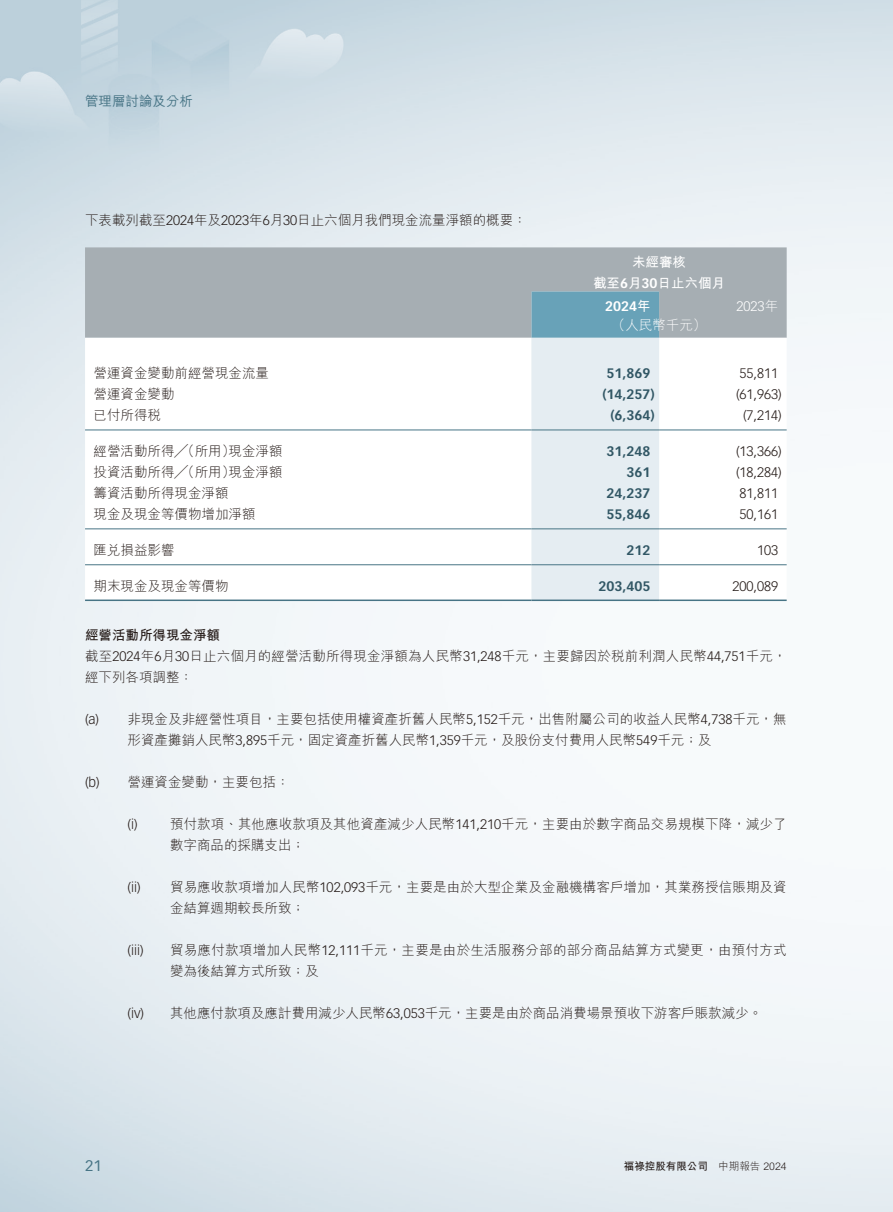
<style>
.page{position:relative;width:893px;height:1212px;background:#fff}
.page>*{position:absolute;margin:0;border:0;box-sizing:border-box;transform-origin:0 0}
.t1{font:15px "Vectora LT Std";color:#477485}
.t2{font:13.5px/21px "M Hei HK Light E Ten B5 H";color:#231916}
.t3{font:300 13.5px "Vectora LT Std";color:#231916}
.t4{font:13.5px/21px "M Hei HK Light E Ten B5 H";letter-spacing:.02em;color:#231916}
.t5{font:700 13.5px "Vectora LT Std";color:#315765}
.t6{font:13.5px/21px "M Hei HK Bold E Ten B5 H";color:#fff;text-align:center}
.t7{font:13.5px "M Hei HK Bold E Ten B5 H";color:#231916}
.t8{font:13.5px "M Hei HK Medium E Ten B5 H";color:#477485}
.t9{font:13.5px "M Hei HK Light E Ten B5 H";color:#fff}
.t10{font:700 13.5px "Vectora LT Std";color:#fff}
.t11{font:300 13.5px "Vectora LT Std";color:#fff}
.t12{font:10.5px "M Hei HK Bold E Ten B5 H";color:#231916}
.s1{font-family:"Vectora LT Std";font-weight:300}
.s2{font-family:"Vectora LT Std";font-weight:700}
.s3{font-family:"M Hei HK Bold E Ten B5 H";font-weight:400}
.s4{font-family:"M Hei HK Light E Ten B5 H";font-weight:400}
.s5{font-family:"M Hei HK Light E Ten B5 H"}
</style>
<div class="page">
<div style="left:85px;top:247px;width:702px;height:91px;background:#a6aeb3"></div>
<svg style="left:85px;top:338px;width:702px;height:261px"></svg>
<svg style="left:531px;top:291px;width:128px;height:308px;background:#d1e1e8"></svg>
<hr style="left:85px;top:430px;width:446px;height:1px;background:#477485">
<hr style="left:531px;top:430px;width:128px;height:1px;background:#477485">
<hr style="left:659px;top:430px;width:128px;height:1px;background:#477485">
<hr style="left:85px;top:528px;width:446px;height:1px;background:#477485">
<hr style="left:531px;top:528px;width:128px;height:1px;background:#477485">
<hr style="left:659px;top:528px;width:128px;height:1px;background:#477485">
<hr style="left:85px;top:564px;width:446px;height:1px;background:#477485">
<hr style="left:531px;top:564px;width:128px;height:1px;background:#477485">
<hr style="left:659px;top:564px;width:128px;height:1px;background:#477485">
<hr style="left:85px;top:599px;width:446px;height:2px;background:#477485">
<hr style="left:531px;top:599px;width:128px;height:2px;background:#477485">
<hr style="left:659px;top:599px;width:128px;height:2px;background:#477485">
<p class="t8" style="left:85px;top:95px;width:109px">管理層討論及分析</p>
<p class="t2" style="left:85px;top:211px;width:443px">下表載列截至<span class="s1">2024</span>年及<span class="s1">2023</span>年<span class="s1">6</span>月<span class="s1">30</span>日止六個月我們現金流量淨額的概要：</p>
<p class="t6" style="left:593px;top:253px;width:133px">未經審核<br>截至<span class="s2">6</span>月<span class="s2">30</span>日止六個月</p>
<p class="t10" style="left:605px;top:300px;width:47px">2024<span class="s3">年</span></p>
<p class="t11" style="left:737px;top:300px;width:43px">2023<span class="s4">年</span></p>
<p class="t9" style="left:612px;top:320px;width:96px">（人民幣千元）</p>
<p class="t2" style="left:94px;top:364px;width:177px">營運資金變動前經營現金流量</p>
<p class="t5" style="left:607px;top:367px;width:45px">51,869</p>
<p class="t3" style="left:740px;top:367px;width:40px">55,811</p>
<p class="t2" style="left:94px;top:385px;width:82px">營運資金變動</p>
<p class="t5" style="left:602px;top:388px;width:54px">(14,257)</p>
<p class="t3" style="left:736px;top:388px;width:47px">(61,963)</p>
<p class="t2" style="left:94px;top:406px;width:69px">已付所得稅</p>
<p class="t5" style="left:610px;top:409px;width:46px">(6,364)</p>
<p class="t3" style="left:743px;top:409px;width:40px">(7,214)</p>
<p class="t2" style="left:94px;top:442px;width:190px">經營活動所得╱（所用）現金淨額</p>
<p class="t5" style="left:607px;top:445px;width:45px">31,248</p>
<p class="t3" style="left:736px;top:445px;width:47px">(13,366)</p>
<p class="t2" style="left:94px;top:463px;width:190px">投資活動所得╱（所用）現金淨額</p>
<p class="t5" style="left:627px;top:466px;width:25px">361</p>
<p class="t3" style="left:736px;top:466px;width:47px">(18,284)</p>
<p class="t2" style="left:94px;top:484px;width:136px">籌資活動所得現金淨額</p>
<p class="t5" style="left:607px;top:487px;width:45px">24,237</p>
<p class="t3" style="left:740px;top:487px;width:40px">81,811</p>
<p class="t2" style="left:94px;top:505px;width:163px">現金及現金等價物增加淨額</p>
<p class="t5" style="left:607px;top:508px;width:45px">55,846</p>
<p class="t3" style="left:740px;top:508px;width:40px">50,161</p>
<p class="t2" style="left:94px;top:541px;width:82px">匯兌損益影響</p>
<p class="t5" style="left:627px;top:544px;width:25px">212</p>
<p class="t3" style="left:757px;top:544px;width:23px">103</p>
<p class="t2" style="left:94px;top:577px;width:136px">期末現金及現金等價物</p>
<p class="t5" style="left:599px;top:579px;width:53px">203,405</p>
<p class="t3" style="left:732px;top:579px;width:47px">200,089</p>
<p class="t7" style="left:85px;top:629px;width:136px">經營活動所得現金淨額</p>
<p class="t2" style="left:85px;top:647px;width:703px">截至<span class="s1">2024</span>年<span class="s1">6</span>月<span class="s1">30</span>日止六個月的經營活動所得現金淨額為人民幣<span class="s1">31,248</span>千元，主要歸因於稅前利潤人民幣<span class="s1">44,751</span>千元，經下列各項調整：</p>
<p class="t2" style="left:128px;top:710px;width:661px;text-indent:-43px"><span class="s1">(a)</span> 非現金及非經營性項目，主要包括使用權資產折舊人民幣<span class="s1">5,152</span>千元，出售附屬公司的收益人民幣<span class="s1">4,738</span>千元，無形資產攤銷人民幣<span class="s1">3,895</span>千元，固定資產折舊人民幣<span class="s1">1,359</span>千元，及股份支付費用人民幣<span class="s1">549</span>千元；及</p>
<p class="t2" style="left:85px;top:773px;width:206px"><span class="s1">(b)</span> 營運資金變動，主要包括：</p>
<p class="t3" style="left:128px;top:817px;width:12px">(i)</p>
<p class="t2" style="left:170px;top:815px;width:618px">預付款項、其他應收款項及其他資產減少人民幣<span class="s1">141,210</span>千元，主要由於數字商品交易規模下降，減少了數字商品的採購支出；</p>
<p class="t3" style="left:128px;top:880px;width:15px">(ii)</p>
<p class="t2" style="left:170px;top:878px;width:618px">貿易應收款項增加人民幣<span class="s1">102,093</span>千元，主要是由於大型企業及金融機構客戶增加，其業務授信賬期及資金結算週期較長所致；</p>
<p class="t3" style="left:128px;top:943px;width:18px">(iii)</p>
<p class="t4" style="left:170px;top:941px;width:618px">貿易應付款項增加人民幣<span class="s1">12,111</span>千元，主要是由於生活服務分部的部分商品結算方式變更，由預付方式變為後結算方式所致；及</p>
<p class="t3" style="left:128px;top:1006px;width:18px">(iv)</p>
<p class="t2" style="left:170px;top:1004px;width:594px">其他應付款項及應計費用減少人民幣<span class="s1">63,053</span>千元，主要是由於商品消費場景預收下游客戶賬款減少。</p>
<p class="t1" style="left:85px;top:1159px;width:18px">21</p>
<p class="t12" style="left:624px;top:1162px;width:164px">福祿控股有限公司 <span class="s5">中期報告 2024</span></p>
</div>
